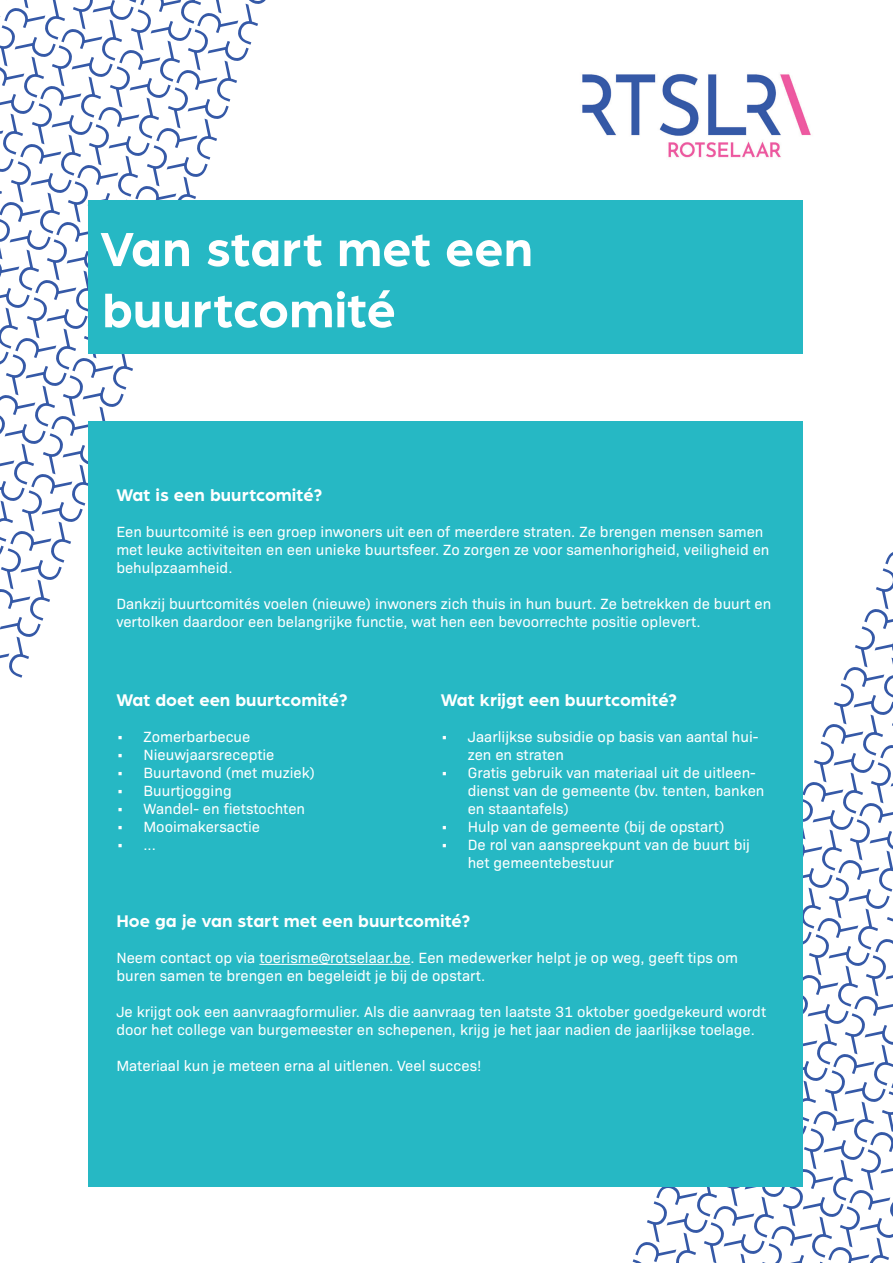
<style>
.page{position:relative;width:893px;height:1263px;background:#fff}
.page>*{position:absolute;margin:0;border:0;box-sizing:border-box;transform-origin:0 0}
.t1{font:700 51px/61.2px "Arboria";color:#fff}
.t2{font:700 18px "Arboria";color:#fff}
.t3{font:15px/18px "Bio Sans";color:#fff}
</style>
<div class="page">
<svg style="left:0;top:0;width:268px;height:682px"></svg>
<svg style="left:629px;top:552px;width:264px;height:711px"></svg>
<div style="left:88px;top:201px;width:715px;height:153px;background:#26b8c4"></div>
<img style="left:582px;top:74px;width:229px;height:84px">
<div style="left:89px;top:421px;width:714px;height:765px;background:#26b8c4"></div>
<hr style="left:259px;top:964px;width:151px;height:1px;background:#fff">
<h1 class="t1" style="left:100px;top:215px;width:434px">Van start met een buurtcomité</h1>
<p class="t2" style="left:116px;top:483px;width:207px">Wat is een buurtcomité?</p>
<p class="t3" style="left:116px;top:522px;width:655px">Een buurtcomité is een groep inwoners uit een of meerdere straten. Ze brengen mensen samen met leuke activiteiten en een unieke buurtsfeer. Zo zorgen ze voor samenhorigheid, veiligheid en behulpzaamheid.</p>
<p class="t3" style="left:116px;top:594px;width:656px">Dankzij buurtcomités voelen (nieuwe) inwoners zich thuis in hun buurt. Ze betrekken de buurt en vertolken daardoor een belangrijke functie, wat hen een bevoorrechte positie oplevert.</p>
<p class="t2" style="left:116px;top:687px;width:233px">Wat doet een buurtcomité?</p>
<p class="t3" style="left:116px;top:726px;width:136px">• Zomerbarbecue</p>
<p class="t3" style="left:116px;top:744px;width:160px">• Nieuwjaarsreceptie</p>
<p class="t3" style="left:116px;top:762px;width:200px">• Buurtavond (met muziek)</p>
<p class="t3" style="left:116px;top:780px;width:117px">• Buurtjogging</p>
<p class="t3" style="left:116px;top:798px;width:190px">• Wandel- en fietstochten</p>
<p class="t3" style="left:116px;top:816px;width:145px">• Mooimakersactie</p>
<p class="t3" style="left:116px;top:834px;width:41px">• ...</p>
<p class="t2" style="left:441px;top:687px;width:238px">Wat krijgt een buurtcomité?</p>
<p class="t3" style="left:468px;top:726px;width:292px;text-indent:-27px">• Jaarlijkse subsidie op basis van aantal hui&shy;zen en straten</p>
<p class="t3" style="left:468px;top:762px;width:298px;text-indent:-27px">• Gratis gebruik van materiaal uit de uitleen&shy;dienst van de gemeente (bv. tenten, banken en staantafels)</p>
<p class="t3" style="left:441px;top:816px;width:285px">• Hulp van de gemeente (bij de opstart)</p>
<p class="t3" style="left:468px;top:834px;width:284px;text-indent:-27px">• De rol van aanspreekpunt van de buurt bij het gemeentebestuur</p>
<p class="t2" style="left:116px;top:908px;width:356px">Hoe ga je van start met een buurtcomité?</p>
<p class="t3" style="left:116px;top:947px;width:623px">Neem contact op via toerisme@rotselaar.be. Een medewerker helpt je op weg, geeft tips om buren samen te brengen en begeleidt je bij de opstart.</p>
<p class="t3" style="left:116px;top:1001px;width:651px">Je krijgt ook een aanvraagformulier. Als die aanvraag ten laatste 31 oktober goedgekeurd wordt door het college van burgemeester en schepenen, krijg je het jaar nadien de jaarlijkse toelage.</p>
<p class="t3" style="left:116px;top:1055px;width:367px">Materiaal kun je meteen erna al uitlenen. Veel succes!</p>
</div>
